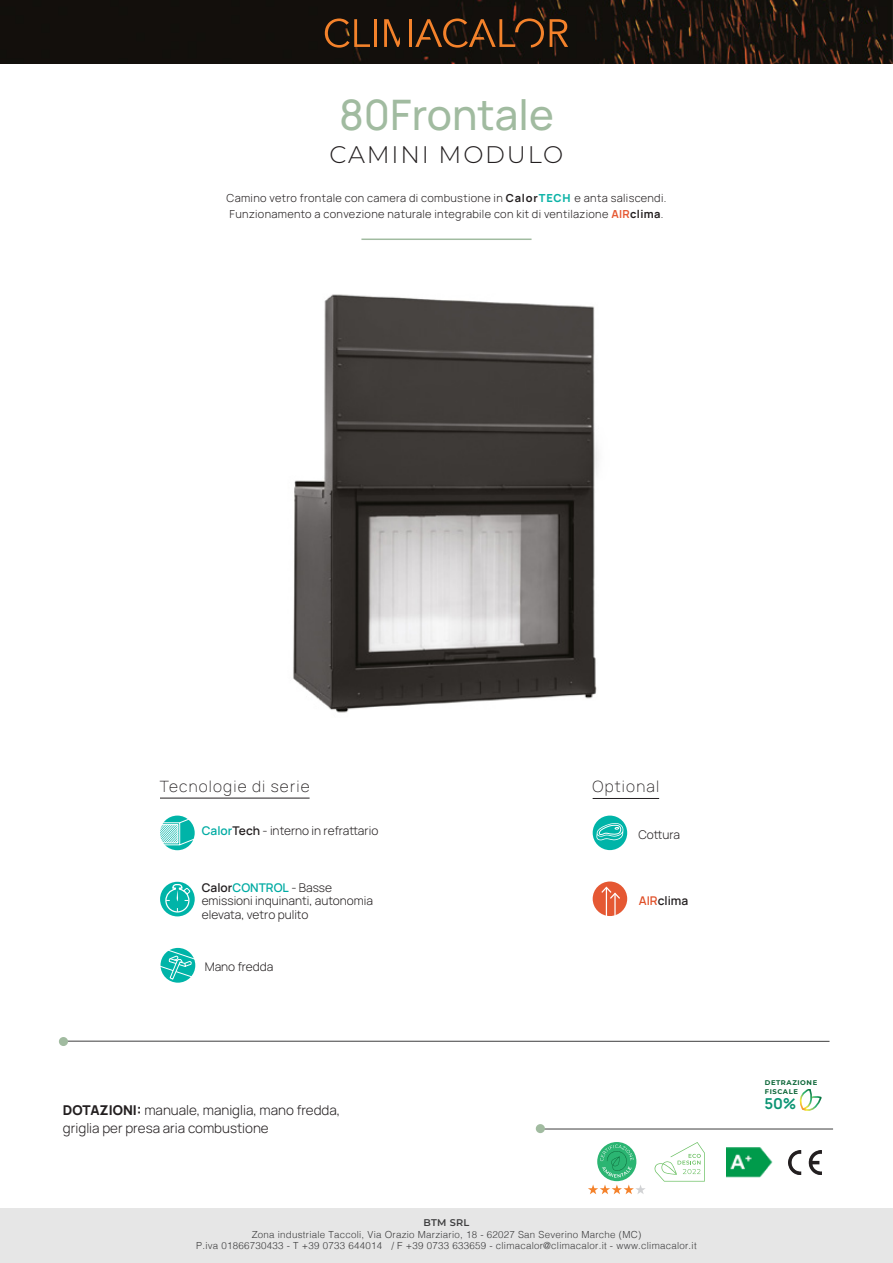
<style>
.page{position:relative;width:893px;height:1263px;background:#fff}
.page>*{position:absolute;margin:0;border:0;box-sizing:border-box;transform-origin:0 0}
.t1{font:500 42px "Manrope";color:#a1bba0}
.t2{font:300 24px "Montserrat";letter-spacing:.075em;color:#231f20}
.t3{font:200 15.6px "Manrope";letter-spacing:.075em;color:#231f20}
.t4{font:700 15px "Manrope";color:#0a9473}
.t5{font:300 13.5px "Manrope";color:#231f20}
.t6{font:300 12px/13.5px "Manrope";color:#231f20}
.t7{font:600 12px "Manrope";color:#231f20}
.t8{font:300 11.1px "Manrope";letter-spacing:.03em;color:#231f20}
.t9{font:300 9.75px "Helvetica";letter-spacing:.025em;color:#3e3e3f}
.t10{font:600 9.75px "Montserrat";letter-spacing:.025em;color:#3e3e3f}
.t11{font:700 6.75px/8.2px "Montserrat";letter-spacing:.085em;color:#0c6638}
.s1{font-weight:700}
.s2{font-weight:800;color:#0cb3a7}
.s3{font-weight:700;color:#e65832}
.s4{font-weight:600;color:#00aba3}
.s5{font-weight:600}
.s6{font-weight:800}
.s7{color:#e04f28}
</style>
<div class="page">
<img style="left:293px;top:294px;width:304px;height:419px">
<img style="left:0;top:0;width:893px;height:64px">
<hr style="left:361px;top:239px;width:170px;height:1px;background:#a1bba0">
<svg style="left:588px;top:1184px;width:57px;height:10px"></svg>
<img style="left:788px;top:1151px;width:33px;height:23px">
<img style="left:727px;top:1147px;width:46px;height:31px">
<div style="left:597px;top:1142px;width:39px;height:39px;background:#2bb572;border-radius:50%"></div>
<svg style="left:600px;top:1144px;width:34px;height:34px"></svg>
<svg style="left:799px;top:1089px;width:23px;height:22px"></svg>
<svg style="left:654px;top:1142px;width:51px;height:39px"></svg>
<svg style="left:325px;top:18px;width:45px;height:30px"></svg>
<hr style="left:374px;top:19px;width:3px;height:28px;background:#f4822b">
<svg style="left:550px;top:19px;width:18px;height:28px"></svg>
<svg style="left:384px;top:19px;width:16px;height:28px"></svg>
<hr style="left:409px;top:19px;width:2px;height:28px;background:#f4822b">
<svg style="left:415px;top:18px;width:129px;height:30px;background:#432812"></svg>
<div style="left:0;top:1209px;width:893px;height:54px;background:#e6e6e6"></div>
<hr style="left:63px;top:1041px;width:766px;height:1px;background:#3e3e3f">
<div style="left:59px;top:1037px;width:9px;height:9px;background:#a1bba0;border-radius:50%"></div>
<hr style="left:540px;top:1129px;width:293px;height:1px;background:#3e3e3f">
<div style="left:536px;top:1124px;width:9px;height:9px;background:#a1bba0;border-radius:50%"></div>
<hr style="left:160px;top:798px;width:150px;height:1px;background:#231f20">
<div style="left:160px;top:882px;width:35px;height:34px;background:#00b4a8;border-radius:50%"></div>
<svg style="left:165px;top:883px;width:25px;height:30px"></svg>
<hr style="left:593px;top:798px;width:66px;height:1px;background:#231f20">
<div style="left:593px;top:815px;width:34px;height:35px;background:#00b4a8;border-radius:50%"></div>
<svg style="left:596px;top:822px;width:28px;height:18px"></svg>
<div style="left:593px;top:881px;width:34px;height:35px;background:#e55833;border-radius:50%"></div>
<svg style="left:601px;top:886px;width:19px;height:30px"></svg>
<svg style="left:160px;top:815px;width:35px;height:35px"></svg>
<svg style="left:160px;top:818px;width:35px;height:28px"></svg>
<svg style="left:161px;top:948px;width:34px;height:35px"></svg>
<svg style="left:161px;top:948px;width:34px;height:32px"></svg>
<p class="t1" style="left:339px;top:89px;width:216px">80Frontale</p>
<p class="t2" style="left:330px;top:138px;width:235px">CAMINI MODULO</p>
<p class="t8" style="left:226px;top:192px;width:441px">Camino vetro frontale con camera di combustione in <span class="s1">Calor</span><span class="s2">TECH</span> e anta saliscendi.</p>
<p class="t8" style="left:230px;top:207px;width:435px">Funzionamento a convezione naturale integrabile con kit di ventilazione <span class="s3">AIR</span><span class="s1">clima</span>.</p>
<p class="t3" style="left:160px;top:777px;width:151px">Tecnologie di serie</p>
<p class="t6" style="left:202px;top:824px;width:178px"><span class="s4">Calor</span><span class="s5">Tech</span> - interno in refrattario</p>
<p class="t6" style="left:202px;top:881px;width:173px"><span class="s5">Calor</span><span class="s4">CONTROL</span> - Basse emissioni inquinanti, autonomia elevata, vetro pulito</p>
<p class="t6" style="left:205px;top:960px;width:70px">Mano fredda</p>
<p class="t5" style="left:63px;top:1102px;width:279px"><span class="s6">DOTAZIONI:</span> manuale, maniglia, mano fredda,</p>
<p class="t5" style="left:63px;top:1120px;width:207px">griglia per presa aria combustione</p>
<p class="t3" style="left:593px;top:778px;width:68px">Optional</p>
<p class="t6" style="left:638px;top:828px;width:43px">Cottura</p>
<p class="t7" style="left:639px;top:893px;width:51px"><span class="s7">AIR</span>clima</p>
<p class="t10" style="left:424px;top:1215px;width:47px">BTM SRL</p>
<p class="t9" style="left:252px;top:1226px;width:391px">Zona industriale Taccoli, Via Orazio Marziario, 18 - 62027 San Severino Marche (MC)</p>
<p class="t9" style="left:196px;top:1237px;width:502px">P.iva 01866730433 - T +39 0733 644014 / F +39 0733 633659 - climacalor@climacalor.it - www.climacalor.it</p>
<p class="t11" style="left:765px;top:1078px;width:54px">DETRAZIONE<br>FISCALE</p>
<p class="t4" style="left:764px;top:1094px;width:34px">50%</p>
</div>
